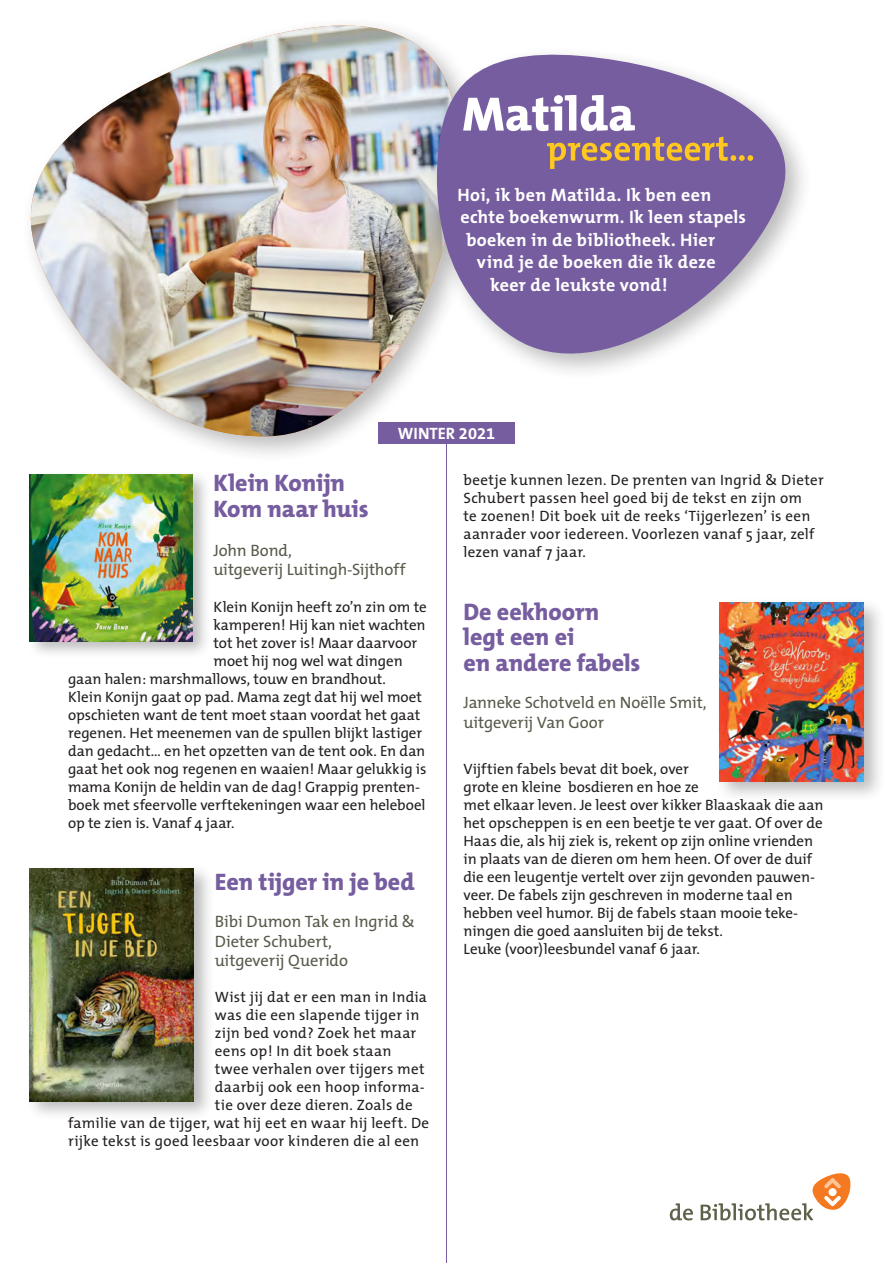
<style>
.page{position:relative;width:893px;height:1263px;background:#fff}
.page>*{position:absolute;margin:0;border:0;box-sizing:border-box;transform-origin:0 0}
.t1{font:800 24px/25.5px "The Mix";letter-spacing:-.005em;color:#765d9f}
.t2{font:700 18px "The Mix";letter-spacing:.015em;color:#fff}
.t3{font:16.5px/19.5px "The Mix";letter-spacing:-.01em;color:#565b4a}
.t4{font:700 16.5px "The Mix B7";color:#fff}
.t5{font:15px/18px "The Mix";color:#231f20}
.t6{font:15px "The Mix";letter-spacing:.02em;color:#231f20}
</style>
<div class="page">
<div style="left:26px;top:863px;width:189px;height:258px;background:#231f20;opacity:.3"></div>
<img style="left:30px;top:868px;width:164px;height:233px">
<div style="left:26px;top:469px;width:186px;height:190px;background:#231f20;opacity:.3"></div>
<img style="left:30px;top:474px;width:162px;height:167px">
<div style="left:715px;top:597px;width:171px;height:206px;background:#231f20;opacity:.3"></div>
<img style="left:719px;top:603px;width:144px;height:178px">
<svg style="left:670px;top:1203px;width:23px;height:17px"></svg>
<svg style="left:701px;top:1173px;width:149px;height:47px"></svg>
<hr style="left:446px;top:422px;width:1px;height:841px;background:#765d9f">
<div style="left:378px;top:422px;width:136px;height:21px;background:#765d9f"></div>
<div style="left:21px;top:16px;width:464px;height:448px;background:#231f20;opacity:.3"></div>
<svg style="left:21px;top:16px;width:458px;height:422px"></svg>
<img style="left:29px;top:26px;width:429px;height:412px">
<svg style="left:429px;top:46px;width:374px;height:346px;fill:#765d9f"></svg>
<svg style="left:463px;top:95px;width:290px;height:74px;background:#957da1"></svg>
<p class="t2" style="left:457px;top:180px;width:255px">Hoi, ik ben Matilda. Ik ben een</p>
<p class="t2" style="left:460px;top:202px;width:287px">echte boekenwurm. Ik leen stapels</p>
<p class="t2" style="left:466px;top:225px;width:250px">boeken in de bibliotheek. Hier</p>
<p class="t2" style="left:477px;top:247px;width:240px">vind je de boeken die ik deze</p>
<p class="t2" style="left:490px;top:270px;width:179px">keer de leukste vond!</p>
<p class="t4" style="left:398px;top:424px;width:99px">WINTER 2021</p>
<h1 class="t1" style="left:213px;top:470px;width:157px">Klein Konijn<br>Kom naar huis</h1>
<p class="t3" style="left:213px;top:540px;width:194px">John Bond,<br>uitgeverij Luitingh-Sijthoff</p>
<p class="t5" style="left:213px;top:597px;width:215px">Klein Konijn heeft zo’n zin om te</p>
<p class="t5" style="left:213px;top:615px;width:214px">kamperen! Hij kan niet wachten</p>
<p class="t5" style="left:213px;top:633px;width:205px">tot het zover is! Maar daarvoor</p>
<p class="t5" style="left:213px;top:651px;width:191px">moet hij nog wel wat dingen</p>
<p class="t5" style="left:68px;top:669px;width:319px">gaan halen: marshmallows, touw en brandhout.</p>
<p class="t5" style="left:68px;top:687px;width:356px">Klein Konijn gaat op pad. Mama zegt dat hij wel moet</p>
<p class="t5" style="left:68px;top:705px;width:354px">opschieten want de tent moet staan voordat het gaat</p>
<p class="t5" style="left:68px;top:723px;width:356px">regenen. Het meenemen van de spullen blijkt lastiger</p>
<p class="t5" style="left:68px;top:741px;width:359px">dan gedacht… en het opzetten van de tent ook. En dan</p>
<p class="t5" style="left:68px;top:759px;width:360px">gaat het ook nog regenen en waaien! Maar gelukkig is</p>
<p class="t5" style="left:68px;top:777px;width:354px">mama Konijn de heldin van de dag! Grappig prenten-</p>
<p class="t5" style="left:68px;top:795px;width:359px">boek met sfeervolle verftekeningen waar een heleboel</p>
<p class="t5" style="left:68px;top:813px;width:168px">op te zien is. Vanaf 4 jaar.</p>
<h1 class="t1" style="left:215px;top:868px;width:201px">Een tijger in je bed</h1>
<p class="t3" style="left:215px;top:911px;width:202px">Bibi Dumon Tak en Ingrid &amp;<br>Dieter Schubert,<br>uitgeverij Querido</p>
<p class="t5" style="left:215px;top:987px;width:214px">Wist jij dat er een man in India</p>
<p class="t6" style="left:215px;top:1002px;width:206px">was die een slapende tijger in</p>
<p class="t5" style="left:215px;top:1023px;width:203px">zijn bed vond? Zoek het maar</p>
<p class="t6" style="left:215px;top:1038px;width:178px">eens op! In dit boek staan</p>
<p class="t5" style="left:215px;top:1059px;width:211px">twee verhalen over tijgers met</p>
<p class="t5" style="left:215px;top:1077px;width:211px">daarbij ook een hoop informa-</p>
<p class="t5" style="left:215px;top:1095px;width:199px">tie over deze dieren. Zoals de</p>
<p class="t6" style="left:68px;top:1110px;width:363px">familie van de tijger, wat hij eet en waar hij leeft. De</p>
<p class="t5" style="left:68px;top:1131px;width:353px">rijke tekst is goed leesbaar voor kinderen die al een</p>
<p class="t5" style="left:463px;top:471px;width:362px">beetje kunnen lezen. De prenten van Ingrid &amp; Dieter Schubert passen heel goed bij de tekst en zijn om<br>te zoenen! Dit boek uit de reeks ‘Tijgerlezen’ is een aanrader voor iedereen. Voorlezen vanaf 5 jaar, zelf lezen vanaf 7 jaar.</p>
<h1 class="t1" style="left:463px;top:598px;width:178px">De eekhoorn legt een ei<br>en andere fabels</h1>
<p class="t3" style="left:463px;top:692px;width:245px">Janneke Schotveld en Noëlle Smit, uitgeverij Van Goor</p>
<p class="t5" style="left:463px;top:759px;width:361px">Vijftien fabels bevat dit boek, over<br>grote en kleine bosdieren en hoe ze<br>met elkaar leven. Je leest over kikker Blaaskaak die aan het opscheppen is en een beetje te ver gaat. Of over de Haas die, als hij ziek is, rekent op zijn online vrienden in plaats van de dieren om hem heen. Of over de duif die een leugentje vertelt over zijn gevonden pauwen&shy;veer. De fabels zijn geschreven in moderne taal en hebben veel humor. Bij de fabels staan mooie teke&shy;ningen die goed aansluiten bij de tekst.<br>Leuke (voor)leesbundel vanaf 6 jaar.</p>
</div>
